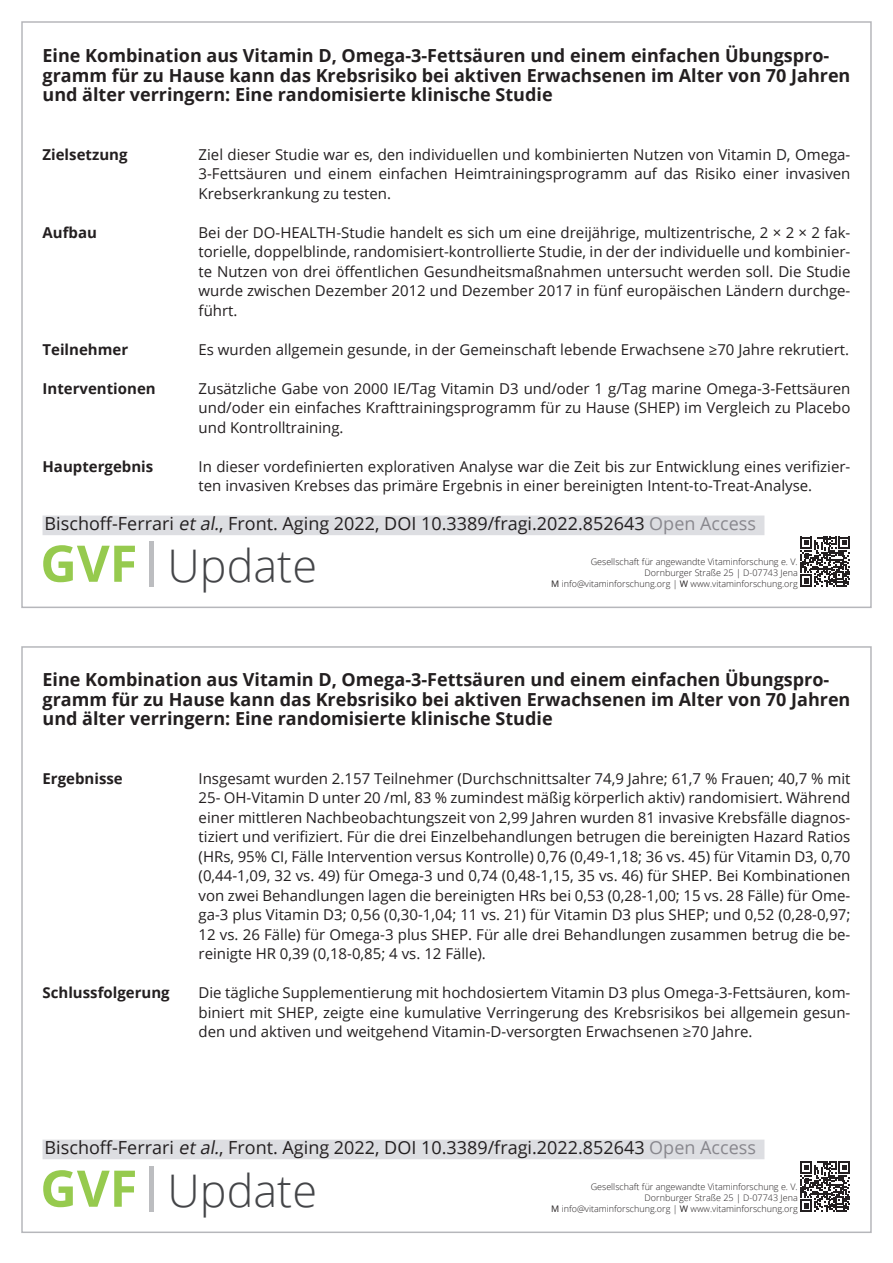
<style>
.page{position:relative;width:893px;height:1263px;background:#fff}
.page>*{position:absolute;margin:0;border:0;box-sizing:border-box;transform-origin:0 0}
.t1{font:300 45px "Open Sans";color:#444548}
.Update_1_Überschrift{font:700 18px/19.5px "Open Sans";color:#231f20}
.Update_1_Autor{font:18px "Open Sans";color:#231f20}
.Update_2_Text_mit_Ei{font:15px/19.5px "Open Sans";color:#231f20;text-align:justify}
.Update_1_Abschnitt_f{font:700 15px "Open Sans";color:#231f20}
.t2{font:300 9px "Open Sans";color:#231f20}
.s1{font-style:italic}
.s2{color:#88878d}
.s3{font-weight:400}
</style>
<div class="page">
<svg style="left:43px;top:545px;width:92px;height:37px"></svg>
<hr style="left:150px;top:541px;width:4px;height:45px;background:#bcbdc0">
<div style="left:43px;top:515px;width:721px;height:20px;background:#dddee2"></div>
<svg style="left:800px;top:537px;width:50px;height:50px"></svg>
<svg style="left:43px;top:1170px;width:92px;height:37px"></svg>
<hr style="left:150px;top:1166px;width:4px;height:45px;background:#bcbdc0">
<div style="left:43px;top:1139px;width:721px;height:20px;background:#dddee2"></div>
<svg style="left:800px;top:1161px;width:50px;height:50px"></svg>
<p class="Update_1_Überschrift" style="left:43px;top:45px;width:809px">Eine Kombination aus Vitamin D, Omega-3-Fettsäuren und einem einfachen Übungspro&shy;gramm für zu Hause kann das Krebsrisiko bei aktiven Erwachsenen im Alter von 70 Jahren und älter verringern: Eine randomisierte klinische Studie</p>
<p class="Update_1_Abschnitt_f" style="left:43px;top:143px;width:87px">Zielsetzung</p>
<p class="Update_1_Abschnitt_f" style="left:43px;top:221px;width:56px">Aufbau</p>
<p class="Update_2_Text_mit_Ei" style="left:199px;top:144px;width:653px">Ziel dieser Studie war es, den individuellen und kombinierten Nutzen von Vitamin D, Omega-3-Fettsäuren und einem einfachen Heimtrainingsprogramm auf das Risiko einer invasiven Krebserkrankung zu testen.</p>
<p class="Update_2_Text_mit_Ei" style="left:199px;top:222px;width:653px">Bei der DO-HEALTH-Studie handelt es sich um eine dreijährige, multizentrische, 2 × 2 × 2 fak&shy;torielle, doppelblinde, randomisiert-kontrollierte Studie, in der der individuelle und kombinier&shy;te Nutzen von drei öffentlichen Gesundheitsmaßnahmen untersucht werden soll. Die Studie wurde zwischen Dezember 2012 und Dezember 2017 in fünf europäischen Ländern durchge&shy;führt.</p>
<p class="Update_1_Abschnitt_f" style="left:43px;top:338px;width:87px">Teilnehmer</p>
<p class="Update_2_Text_mit_Ei" style="left:199px;top:339px;width:652px">Es wurden allgemein gesunde, in der Gemeinschaft lebende Erwachsene ≥70 Jahre rekrutiert.</p>
<p class="Update_1_Abschnitt_f" style="left:43px;top:377px;width:115px">Interventionen</p>
<p class="Update_2_Text_mit_Ei" style="left:199px;top:378px;width:653px">Zusätzliche Gabe von 2000 IE/Tag Vitamin D3 und/oder 1 g/Tag marine Omega-3-Fettsäuren und/oder ein einfaches Krafttrainingsprogramm für zu Hause (SHEP) im Vergleich zu Placebo und Kontrolltraining.</p>
<p class="Update_1_Abschnitt_f" style="left:43px;top:455px;width:112px">Hauptergebnis</p>
<p class="Update_2_Text_mit_Ei" style="left:199px;top:456px;width:653px">In dieser vordefinierten explorativen Analyse war die Zeit bis zur Entwicklung eines verifizier&shy;ten invasiven Krebses das primäre Ergebnis in einer bereinigten Intent-to-Treat-Analyse.</p>
<p class="Update_1_Autor" style="left:45px;top:511px;width:713px">Bischoff-Ferrari <span class="s1">etal.</span>, Front. Aging 2022, DOI 10.3389/fragi.2022.852643 <span class="s2">Open Access</span></p>
<p class="t2" style="left:591px;top:556px;width:209px">Gesellschaft für angewandte Vitaminforschung e. V.</p>
<p class="t2" style="left:645px;top:567px;width:155px">Dornburger Straße 25 | D-07743 Jena</p>
<p class="t2" style="left:551px;top:577px;width:248px"><span class="s3">M</span> info@vitaminforschung.org | <span class="s3">W</span> www.vitaminforschung.org</p>
<p class="t1" style="left:168px;top:535px;width:151px">Update</p>
<p class="Update_1_Überschrift" style="left:43px;top:669px;width:809px">Eine Kombination aus Vitamin D, Omega-3-Fettsäuren und einem einfachen Übungspro&shy;gramm für zu Hause kann das Krebsrisiko bei aktiven Erwachsenen im Alter von 70 Jahren und älter verringern: Eine randomisierte klinische Studie</p>
<p class="Update_1_Abschnitt_f" style="left:43px;top:767px;width:82px">Ergebnisse</p>
<p class="Update_1_Abschnitt_f" style="left:43px;top:982px;width:129px">Schlussfolgerung</p>
<p class="Update_2_Text_mit_Ei" style="left:199px;top:768px;width:653px">Insgesamt wurden 2.157 Teilnehmer (Durchschnittsalter 74,9 Jahre; 61,7 % Frauen; 40,7 % mit 25- OH-Vitamin D unter 20 /ml, 83 % zumindest mäßig körperlich aktiv) randomisiert. Während einer mittleren Nachbeobachtungszeit von 2,99 Jahren wurden 81 invasive Krebsfälle diagnos&shy;tiziert und verifiziert. Für die drei Einzelbehandlungen betrugen die bereinigten Hazard Ratios (HRs, 95% CI, Fälle Intervention versus Kontrolle) 0,76 (0,49-1,18; 36 vs. 45) für Vitamin D3, 0,70 (0,44-1,09, 32 vs. 49) für Omega-3 und 0,74 (0,48-1,15, 35 vs. 46) für SHEP. Bei Kombinationen von zwei Behandlungen lagen die bereinigten HRs bei 0,53 (0,28-1,00; 15 vs. 28 Fälle) für Ome&shy;ga-3 plus Vitamin D3; 0,56 (0,30-1,04; 11 vs. 21) für Vitamin D3 plus SHEP; und 0,52 (0,28-0,97; 12 vs. 26 Fälle) für Omega-3 plus SHEP. Für alle drei Behandlungen zusammen betrug die be&shy;reinigte HR 0,39 (0,18-0,85; 4 vs. 12 Fälle).</p>
<p class="Update_2_Text_mit_Ei" style="left:199px;top:982px;width:653px">Die tägliche Supplementierung mit hochdosiertem Vitamin D3 plus Omega-3-Fettsäuren, kom&shy;biniert mit SHEP, zeigte eine kumulative Verringerung des Krebsrisikos bei allgemein gesun&shy;den und aktiven und weitgehend Vitamin-D-versorgten Erwachsenen ≥70 Jahre.</p>
<p class="Update_1_Autor" style="left:45px;top:1135px;width:713px">Bischoff-Ferrari <span class="s1">etal.</span>, Front. Aging 2022, DOI 10.3389/fragi.2022.852643 <span class="s2">Open Access</span></p>
<p class="t2" style="left:591px;top:1181px;width:209px">Gesellschaft für angewandte Vitaminforschung e. V.</p>
<p class="t2" style="left:645px;top:1191px;width:155px">Dornburger Straße 25 | D-07743 Jena</p>
<p class="t2" style="left:551px;top:1202px;width:248px"><span class="s3">M</span> info@vitaminforschung.org | <span class="s3">W</span> www.vitaminforschung.org</p>
<p class="t1" style="left:168px;top:1160px;width:151px">Update</p>
</div>
